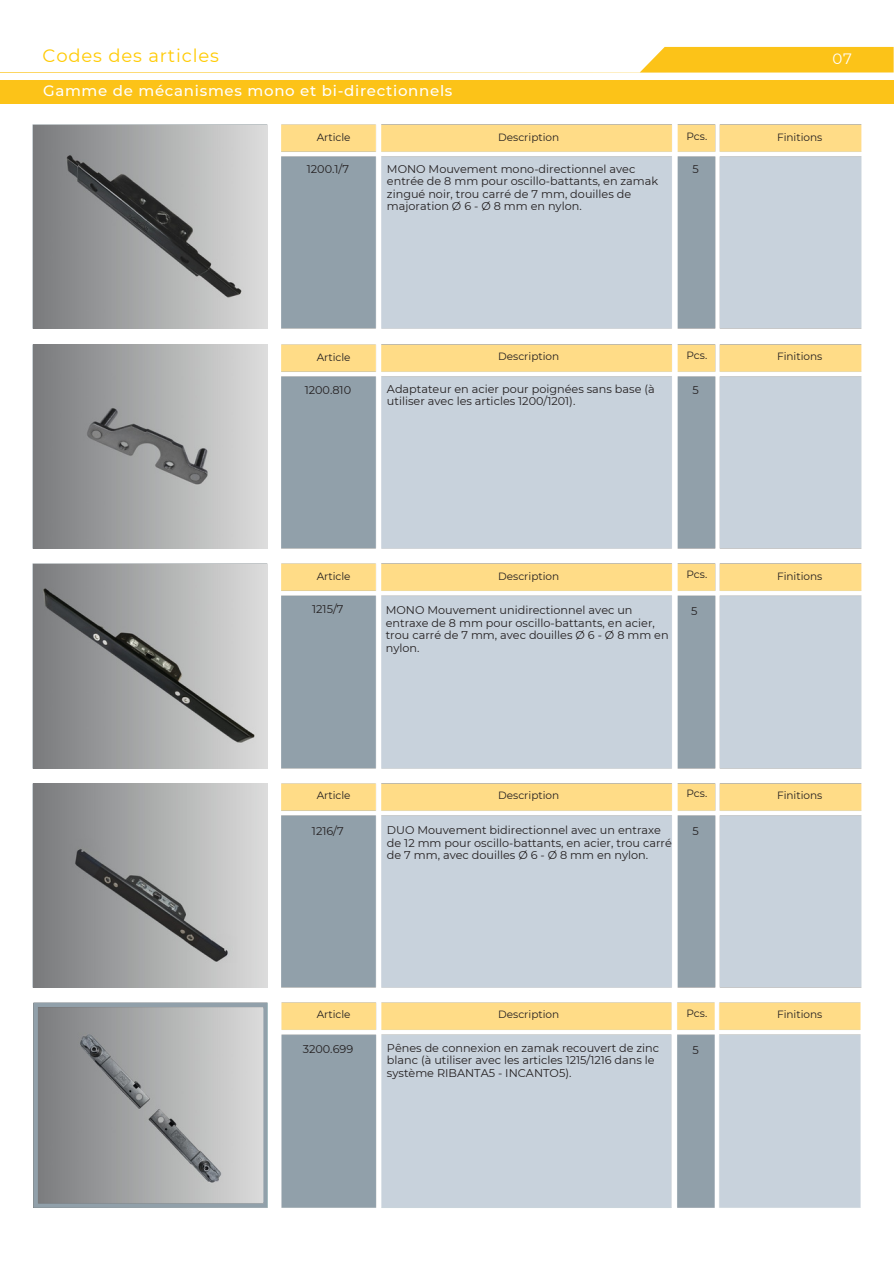
<style>
.page{position:relative;width:894px;height:1264px;background:#fff}
.page>*{position:absolute;margin:0;border:0;box-sizing:border-box;transform-origin:0 0}
.t1{font:18px "Montserrat";letter-spacing:.045em;color:#ffcb04}
.t2{font:500 15px "Montserrat";letter-spacing:.05em;color:#fff}
.t3{font:15px "Montserrat";color:#fff}
.t4{font:11.25px/12.3px "Montserrat";color:#231f20}
.t5{font:10.5px "Montserrat";color:#231f20}
</style>
<div class="page">
<svg style="left:0;top:47px;width:893px;height:26px"></svg>
<div style="left:0;top:81px;width:893px;height:21px;background:#fcc318"></div>
<div style="left:0;top:82px;width:893px;height:21px;background:#fcc318"></div>
<img style="left:32px;top:124px;width:830px;height:425px">
<img style="left:32px;top:563px;width:830px;height:645px">
<img style="left:33px;top:125px;width:234px;height:204px">
<img style="left:33px;top:345px;width:234px;height:203px">
<img style="left:33px;top:564px;width:234px;height:204px">
<img style="left:33px;top:783px;width:234px;height:204px">
<img style="left:33px;top:1003px;width:234px;height:204px">
<p class="t1" style="left:43px;top:44px;width:178px">Codes des articles</p>
<h2 class="t3" style="left:832px;top:50px;width:21px">07</h2>
<h1 class="t2" style="left:43px;top:81px;width:411px">Gamme de mécanismes mono et bi-directionnels</h1>
<p class="t5" style="left:316px;top:131px;width:35px">Article</p>
<p class="t5" style="left:498px;top:131px;width:62px">Description</p>
<p class="t5" style="left:686px;top:129px;width:22px">Pcs.</p>
<p class="t5" style="left:776px;top:131px;width:47px">Finitions</p>
<p class="t4" style="left:307px;top:163px;width:44px">1200.1/7</p>
<p class="t4" style="left:387px;top:163px;width:273px">MONO Mouvement mono-directionnel avec entrée de 8 mm pour oscillo-battants, en zamak zingué noir, trou carré de 7 mm, douilles de majoration Ø 6 - Ø 8 mm en nylon.</p>
<p class="t4" style="left:692px;top:163px;width:8px">5</p>
<p class="t5" style="left:316px;top:350px;width:35px">Article</p>
<p class="t5" style="left:498px;top:350px;width:62px">Description</p>
<p class="t5" style="left:686px;top:349px;width:22px">Pcs.</p>
<p class="t5" style="left:776px;top:350px;width:47px">Finitions</p>
<p class="t4" style="left:305px;top:383px;width:48px">1200.810</p>
<p class="t4" style="left:387px;top:383px;width:269px">Adaptateur en acier pour poignées sans base (à utiliser avec les articles 1200/1201).</p>
<p class="t4" style="left:692px;top:383px;width:8px">5</p>
<p class="t5" style="left:316px;top:569px;width:35px">Article</p>
<p class="t5" style="left:498px;top:569px;width:62px">Description</p>
<p class="t5" style="left:686px;top:568px;width:22px">Pcs.</p>
<p class="t5" style="left:776px;top:569px;width:47px">Finitions</p>
<p class="t4" style="left:312px;top:603px;width:33px">1215/7</p>
<p class="t4" style="left:385px;top:604px;width:284px">MONO Mouvement unidirectionnel avec un entraxe de 8 mm pour oscillo-battants, en acier, trou carré de 7 mm, avec douilles Ø 6 - Ø 8 mm en nylon.</p>
<p class="t4" style="left:691px;top:605px;width:8px">5</p>
<p class="t5" style="left:316px;top:789px;width:35px">Article</p>
<p class="t5" style="left:498px;top:789px;width:62px">Description</p>
<p class="t5" style="left:686px;top:787px;width:22px">Pcs.</p>
<p class="t5" style="left:776px;top:789px;width:47px">Finitions</p>
<p class="t4" style="left:312px;top:824px;width:33px">1216/7</p>
<p class="t4" style="left:387px;top:824px;width:286px">DUO Mouvement bidirectionnel avec un entraxe de 12 mm pour oscillo-battants, en acier, trou carré de 7 mm, avec douilles Ø 6 - Ø 8 mm en nylon.</p>
<p class="t4" style="left:692px;top:824px;width:8px">5</p>
<p class="t5" style="left:316px;top:1008px;width:35px">Article</p>
<p class="t5" style="left:498px;top:1008px;width:62px">Description</p>
<p class="t5" style="left:686px;top:1006px;width:22px">Pcs.</p>
<p class="t5" style="left:776px;top:1008px;width:47px">Finitions</p>
<p class="t4" style="left:302px;top:1042px;width:52px">3200.699</p>
<p class="t4" style="left:387px;top:1041px;width:274px">Pênes de connexion en zamak recouvert de zinc blanc (à utiliser avec les articles 1215/1216 dans le système RIBANTA5 - INCANTO5).</p>
<p class="t4" style="left:692px;top:1043px;width:8px">5</p>
</div>
